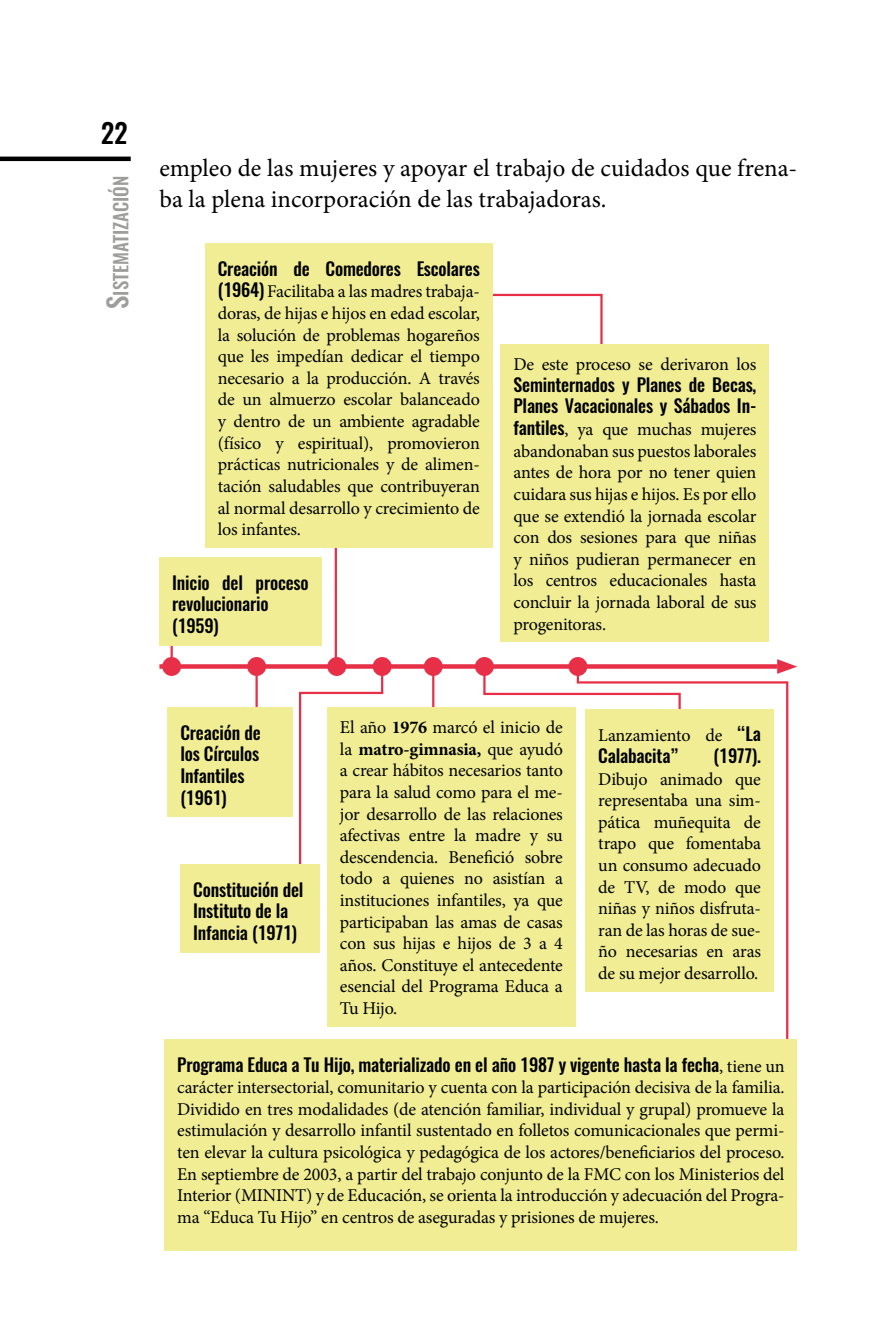
<style>
.page{position:relative;width:893px;height:1340px;background:#fff}
.page>*{position:absolute;margin:0;border:0;box-sizing:border-box;transform-origin:0 0}
.t1{font:500 27px "Oswald";color:#000}
.t2{font:24.75px/31.5px "Minion Pro";color:#000}
.t3{font:500 18.9px "Oswald";color:#9d9d9c}
.t4{font:18px/21.6px "Minion Pro";letter-spacing:-.01em;color:#000;text-align:justify}
.t5{font:500 18px/21.6px "Oswald";letter-spacing:-.01em;color:#000}
.s1{font-size:27px}
.s2{font-family:"Oswald";font-weight:500}
.s3{font-weight:700}
.s4{font-family:"Minion Pro";font-weight:400}
</style>
<div class="page">
<hr style="left:0;top:157px;width:131px;height:4px;background:#000">
<svg style="left:159px;top:664px;width:409px;height:4px"></svg>
<svg style="left:777px;top:659px;width:20px;height:11px"></svg>
<div style="left:162px;top:657px;width:19px;height:19px;background:#e73048;border-radius:50%"></div>
<div style="left:247px;top:657px;width:19px;height:19px;background:#e73048;border-radius:50%"></div>
<div style="left:327px;top:657px;width:19px;height:19px;background:#e73048;border-radius:50%"></div>
<div style="left:373px;top:657px;width:19px;height:19px;background:#e73048;border-radius:50%"></div>
<div style="left:424px;top:657px;width:19px;height:19px;background:#e73048;border-radius:50%"></div>
<div style="left:475px;top:657px;width:19px;height:19px;background:#e73048;border-radius:50%"></div>
<div style="left:568px;top:657px;width:19px;height:19px;background:#e73048;border-radius:50%"></div>
<hr style="left:171px;top:617px;width:2px;height:49px;background:#e73048">
<hr style="left:255px;top:670px;width:3px;height:50px;background:#e73048">
<hr style="left:432px;top:670px;width:2px;height:50px;background:#e73048">
<svg style="left:482px;top:667px;width:94px;height:29px"></svg>
<svg style="left:298px;top:668px;width:86px;height:204px"></svg>
<hr style="left:335px;top:526px;width:2px;height:144px;background:#e73048">
<svg style="left:493px;top:293px;width:110px;height:54px"></svg>
<svg style="left:576px;top:664px;width:213px;height:375px"></svg>
<div style="left:205px;top:243px;width:288px;height:305px;background:#f0ed94"></div>
<div style="left:501px;top:344px;width:268px;height:298px;background:#f0ed94"></div>
<div style="left:159px;top:557px;width:162px;height:88px;background:#f0ed94"></div>
<div style="left:168px;top:707px;width:125px;height:110px;background:#f0ed94"></div>
<div style="left:180px;top:864px;width:139px;height:88px;background:#f0ed94"></div>
<div style="left:327px;top:707px;width:249px;height:319px;background:#f0ed94"></div>
<div style="left:585px;top:709px;width:189px;height:282px;background:#f0ed94"></div>
<div style="left:164px;top:1039px;width:633px;height:211px;background:#f0ed94"></div>
<h1 class="t1" style="left:101px;top:114px;width:28px">22</h1>
<p class="t3" style="left:108px;top:309px;width:135px;rotate:-90deg"><span class="s1">S</span>istematización</p>
<h2 class="t2" style="left:159px;top:152px;width:639px">empleo de las mujeres y apoyar el trabajo de cuidados que frena&shy;ba la plena incorporación de las trabajadoras.</h2>
<p class="t5" style="left:218px;top:258px;width:264px">Creación de Comedores Escolares</p>
<p class="t4" style="left:218px;top:281px;width:264px"><span class="s2">(1964)</span> Facilitaba a las madres trabaja&shy;doras, de hijas e hijos en edad escolar, la solución de problemas hogareños que les impedían dedicar el tiempo necesario a la producción. A través de un almuerzo escolar balanceado y dentro de un ambiente agradable (físico y espiritual), promovieron prácticas nutricionales y de alimen&shy;tación saludables que contribuyeran al normal desarrollo y crecimiento de los infantes.</p>
<p class="t5" style="left:172px;top:572px;width:138px">Inicio del proceso revolucionario (1959)</p>
<p class="t4" style="left:513px;top:354px;width:244px">De este proceso se derivaron los</p>
<p class="t5" style="left:513px;top:374px;width:244px">Seminternados y Planes de Becas,<br>Planes Vacacionales y Sábados In-</p>
<p class="t4" style="left:513px;top:418px;width:244px"><span class="s2">fantiles</span>, ya que muchas mujeres abandonaban sus puestos laborales antes de hora por no tener quien cuidara sus hijas e hijos. Es por ello que se extendió la jornada escolar con dos sesiones para que niñas y niños pudieran permanecer en los centros educacionales hasta concluir la jornada laboral de sus progenitoras.</p>
<p class="t5" style="left:180px;top:722px;width:82px">Creación de los Círculos<br>Infantiles (1961)</p>
<p class="t5" style="left:193px;top:879px;width:112px">Constitución del<br>Instituto de la<br>Infancia (1971)</p>
<p class="t4" style="left:340px;top:716px;width:224px">El año <span class="s3">1976</span> marcó el inicio de la <span class="s3">matro-gimnasia,</span> que ayudó a crear hábitos necesarios tanto para la salud como para el me&shy;jor desarrollo de las relaciones afectivas entre la madre y su descendencia. Benefició sobre todo a quienes no asistían a instituciones infantiles, ya que participaban las amas de casas con sus hijas e hijos de 3 a 4 años. Constituye el antecedente esencial del Programa Educa a Tu Hijo.</p>
<p class="t4" style="left:598px;top:725px;width:164px">Lanzamiento de <span class="s2">“La</span></p>
<p class="t5" style="left:598px;top:745px;width:82px">Calabacita”</p>
<p class="t5" style="left:714px;top:745px;width:49px">(1977).</p>
<p class="t4" style="left:598px;top:768px;width:164px">Dibujo animado que representaba una sim&shy;pática muñequita de trapo que fomentaba un consumo adecuado de TV, de modo que niñas y niños disfruta&shy;ran de las horas de sue&shy;ño necesarias en aras de su mejor desarrollo.</p>
<p class="t5" style="left:177px;top:1053px;width:609px">Programa Educa a Tu Hijo, materializado en el año 1987 y vigente hasta la fecha<span class="s4">, tiene un</span></p>
<p class="t4" style="left:177px;top:1076px;width:609px">carácter intersectorial, comunitario y cuenta con la participación decisiva de la familia.<br>Dividido en tres modalidades (de atención familiar, individual y grupal) promueve la estimulación y desarrollo infantil sustentado en folletos comunicacionales que permi&shy;ten elevar la cultura psicológica y pedagógica de los actores/beneficiarios del proceso.<br>En septiembre de 2003, a partir del trabajo conjunto de la FMC con los Ministerios del Interior (MININT) y de Educación, se orienta la introducción y adecuación del Progra&shy;ma “Educa Tu Hijo” en centros de aseguradas y prisiones de mujeres.</p>
</div>
